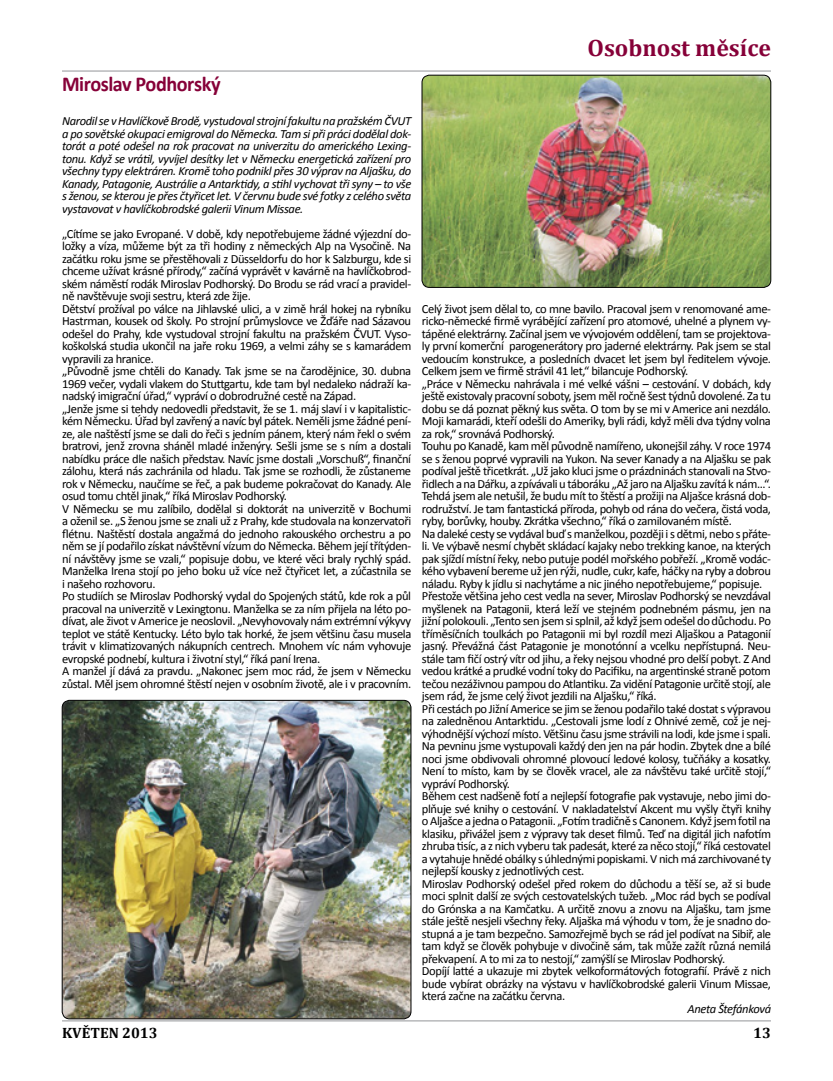
<style>
.page{position:relative;width:833px;height:1081px;background:#fff}
.page>*{position:absolute;margin:0;border:0;box-sizing:border-box;transform-origin:0 0}
.t1{font:700 23.75px "Cambria";color:#860038}
.t2{font:700 21.25px "Calibri";letter-spacing:-.025em;color:#860038;scale:.95 1}
.t3{font:700 15px "Cambria";color:#000}
.t4{font:12.5px/12.5px "Calibri";letter-spacing:-.03em;color:#000}
.t5{font:italic 12.5px/12.5px "Calibri";letter-spacing:-.03em;color:#000;text-align:justify}
</style>
<div class="page">
<hr style="left:62px;top:71px;width:709px;height:1px;background:#939598">
<hr style="left:62px;top:1020px;width:709px;height:1px;background:#939598">
<img style="left:422px;top:75px;width:349px;height:212px">
<div style="left:422px;top:75px;width:349px;height:212px;border:1px solid #000;border-radius:8px"></div>
<img style="left:62px;top:700px;width:349px;height:319px">
<div style="left:62px;top:700px;width:349px;height:319px;border:1px solid #000;border-radius:8px"></div>
<h2 class="t2" style="left:62px;top:71px;width:169px">Miroslav Podhorský</h2>
<p class="t5" style="left:62px;top:114px;width:351px">Narodil se v Havlíčkově Brodě, vystudoval strojnífakultu na pražském ČVUT a po sovětské okupaci emigroval do Německa. Tam si při práci dodělal dok&shy;torát a poté odešel na rok pracovat na univerzitu do amerického Lexing&shy;tonu. Když se vrátil, vyvíjel desítky let v Německu energetická zařízení pro všechny typy elektráren. Kromě toho podnikl přes 30 výprav na Aljašku, do Kanady, Patagonie, Austrálie a Antarktidy, a stihl vychovat tři syny – to vše s ženou, se kterou je přes čtyřicet let. V červnu bude své fotky z celého světa vystavovat v havlíčkobrodské galerii Vinum Missae.</p>
<p class="t4" style="left:62px;top:227px;width:351px">„Cítíme se jako Evropané. V době, kdy nepotřebujeme žádné výjezdní do&shy;ložky a víza, můžeme být za tři hodiny z německých Alp na Vysočině. Na začátku roku jsme se přestěhovali z Düsseldorfu do hor k Salzburgu, kde si chceme užívat krásné přírody,“ začíná vyprávět v kavárně na havlíčkobrod&shy;ském náměstí rodák Miroslav Podhorský. Do Brodu se rád vrací a pravidel&shy;ně navštěvuje svoji sestru, která zde žije.<br>Dětství prožíval po válce na Jihlavské ulici, a v zimě hrál hokej na rybníku Hastrman, kousek od školy. Po strojní průmyslovce ve Žďáře nad Sázavou odešel do Prahy, kde vystudoval strojní fakultu na pražském ČVUT. Vyso&shy;koškolská studia ukončil na jaře roku 1969, a velmi záhy se s kamarádem vypravili za hranice.<br>„Původně jsme chtěli do Kanady. Tak jsme se na čarodějnice, 30. dubna 1969 večer, vydali vlakem do Stuttgartu, kde tam byl nedaleko nádraží ka&shy;nadský imigrační úřad,“ vypráví o dobrodružné cestě na Západ.<br>„Jenže jsme si tehdy nedovedli představit, že se 1. máj slaví i v kapitalistic&shy;kém Německu. Úřad byl zavřený a navíc byl pátek. Neměli jsme žádné pení&shy;ze, ale naštěstí jsme se dali do řeči s jedním pánem, který nám řekl o svém bratrovi, jenž zrovna sháněl mladé inženýry. Sešli jsme se s ním a dostali nabídku práce dle našich představ. Navíc jsme dostali „Vorschuß“, finanční zálohu, která nás zachránila od hladu. Tak jsme se rozhodli, že zůstaneme rok v Německu, naučíme se řeč, a pak budeme pokračovat do Kanady. Ale osud tomu chtěl jinak,“ říká Miroslav Podhorský.<br>V Německu se mu zalíbilo, dodělal si doktorát na univerzitě v Bochumi a oženil se. „S ženou jsme se znali už z Prahy, kde studovala na konzervatoři flétnu. Naštěstí dostala angažmá do jednoho rakouského orchestru a po něm se jí podařilo získat návštěvní vízum do Německa. Během její třítýden&shy;ní návštěvy jsme se vzali,“ popisuje dobu, ve které věci braly rychlý spád.<br>Manželka Irena stojí po jeho boku už více než čtyřicet let, a zúčastnila se i našeho rozhovoru.<br>Po studiích se Miroslav Podhorský vydal do Spojených států, kde rok a půl pracoval na univerzitě v Lexingtonu. Manželka se za ním přijela na léto po&shy;dívat, ale život v Americe je neoslovil. „Nevyhovovaly nám extrémní výkyvy teplot ve státě Kentucky. Léto bylo tak horké, že jsem většinu času musela trávit v klimatizovaných nákupních centrech. Mnohem víc nám vyhovuje evropské podnebí, kultura i životní styl,“ říká paní Irena.<br>A manžel jí dává za pravdu. „Nakonec jsem moc rád, že jsem v Německu zůstal. Měl jsem ohromné štěstí nejen v osobním životě, ale i v pracovním.</p>
<h1 class="t1" style="left:587px;top:33px;width:185px">Osobnost měsíce</h1>
<p class="t4" style="left:422px;top:302px;width:351px">Celý život jsem dělal to, co mne bavilo. Pracoval jsem v renomované ame&shy;ricko-německé firmě vyrábějící zařízení pro atomové, uhelné a plynem vy&shy;tápěné elektrárny. Začínal jsem ve vývojovém oddělení, tam se projektova&shy;ly první komerční parogenerátory pro jaderné elektrárny. Pak jsem se stal vedoucím konstrukce, a posledních dvacet let jsem byl ředitelem vývoje.<br>Celkem jsem ve firmě strávil 41 let,“ bilancuje Podhorský.<br>„Práce v Německu nahrávala i mé velké vášni – cestování. V dobách, kdy ještě existovaly pracovní soboty, jsem měl ročně šest týdnů dovolené. Za tu dobu se dá poznat pěkný kus světa. O tom by se mi v Americe ani nezdálo.<br>Moji kamarádi, kteří odešli do Ameriky, byli rádi, když měli dva týdny volna za rok,“ srovnává Podhorský.<br>Touhu po Kanadě, kam měl původně namířeno, ukonejšil záhy. V roce 1974 se s ženou poprvé vypravili na Yukon. Na sever Kanady a na Aljašku se pak podíval ještě třicetkrát. „Už jako kluci jsme o prázdninách stanovali na Stvo&shy;řidlech a na Dářku, a zpívávali u táboráku „Až jaro na Aljašku zavítá k nám...“.<br>Tehdá jsem ale netušil, že budu mít to štěstí a prožiji na Aljašce krásná dob&shy;rodružství. Je tam fantastická příroda, pohyb od rána do večera, čistá voda, ryby, borůvky, houby. Zkrátka všechno,“ říká o zamilovaném místě.<br>Na daleké cesty se vydával buď s manželkou, později i s dětmi, nebo s přáte&shy;li. Ve výbavě nesmí chybět skládací kajaky nebo trekking kanoe, na kterých pak sjíždí místní řeky, nebo putuje podél mořského pobřeží. „Kromě vodác&shy;kého vybavení bereme už jen rýži, nudle, cukr, kafe, háčky na ryby a dobrou náladu. Ryby k jídlu si nachytáme a nic jiného nepotřebujeme,“ popisuje.<br>Přestože většina jeho cest vedla na sever, Miroslav Podhorský se nevzdával myšlenek na Patagonii, která leží ve stejném podnebném pásmu, jen na jižní polokouli. „Tento sen jsem si splnil, až když jsem odešel do důchodu. Po tříměsíčních toulkách po Patagonii mi byl rozdíl mezi Aljaškou a Patagonií jasný. Převážná část Patagonie je monotónní a vcelku nepřístupná. Neu&shy;stále tam fičí ostrý vítr od jihu, a řeky nejsou vhodné pro delší pobyt. Z And vedou krátké a prudké vodní toky do Pacifiku, na argentinské straně potom tečou nezáživnou pampou do Atlantiku. Za vidění Patagonie určitě stojí, ale jsem rád, že jsme celý život jezdili na Aljašku,“ říká.<br>Při cestách po Jižní Americe se jim se ženou podařilo také dostat s výpravou na zaledněnou Antarktidu. „Cestovali jsme lodí z Ohnivé země, což je nej&shy;výhodnější výchozí místo. Většinu času jsme strávili na lodi, kde jsme i spali.<br>Na pevninu jsme vystupovali každý den jen na pár hodin. Zbytek dne a bílé noci jsme obdivovali ohromné plovoucí ledové kolosy, tučňáky a kosatky.<br>Není to místo, kam by se člověk vracel, ale za návštěvu také určitě stojí,“ vypráví Podhorský.<br>Během cest nadšeně fotí a nejlepší fotografie pak vystavuje, nebo jimi do&shy;plňuje své knihy o cestování. V nakladatelství Akcent mu vyšly čtyři knihy o Aljašce a jedna o Patagonii. „Fotím tradičně s Canonem. Když jsem fotil na klasiku, přivážel jsem z výpravy tak deset filmů. Teď na digitál jich nafotím zhruba tisíc, a z nich vyberu tak padesát, které za něco stojí,“ říká cestovatel a vytahuje hnědé obálky s úhlednými popiskami. V nich má zarchivované ty nejlepší kousky z jednotlivých cest.<br>Miroslav Podhorský odešel před rokem do důchodu a těší se, až si bude moci splnit další ze svých cestovatelských tužeb. „Moc rád bych se podíval do Grónska a na Kamčatku. A určitě znovu a znovu na Aljašku, tam jsme stále ještě nesjeli všechny řeky. Aljaška má výhodu v tom, že je snadno do&shy;stupná a je tam bezpečno. Samozřejmě bych se rád jel podívat na Sibiř, ale tam když se člověk pohybuje v divočině sám, tak může zažít různá nemilá překvapení. A to mi za to nestojí,“ zamýšlí se Miroslav Podhorský.<br>Dopíjí latté a ukazuje mi zbytek velkoformátových fotografií. Právě z nich bude vybírat obrázky na výstavu v havlíčkobrodské galerii Vinum Missae, která začne na začátku června.</p>
<p class="t5" style="left:687px;top:1002px;width:85px">Aneta Štefánková</p>
<p class="t3" style="left:62px;top:1024px;width:97px">KVĚTEN 2013</p>
<p class="t3" style="left:753px;top:1024px;width:19px">13</p>
</div>
